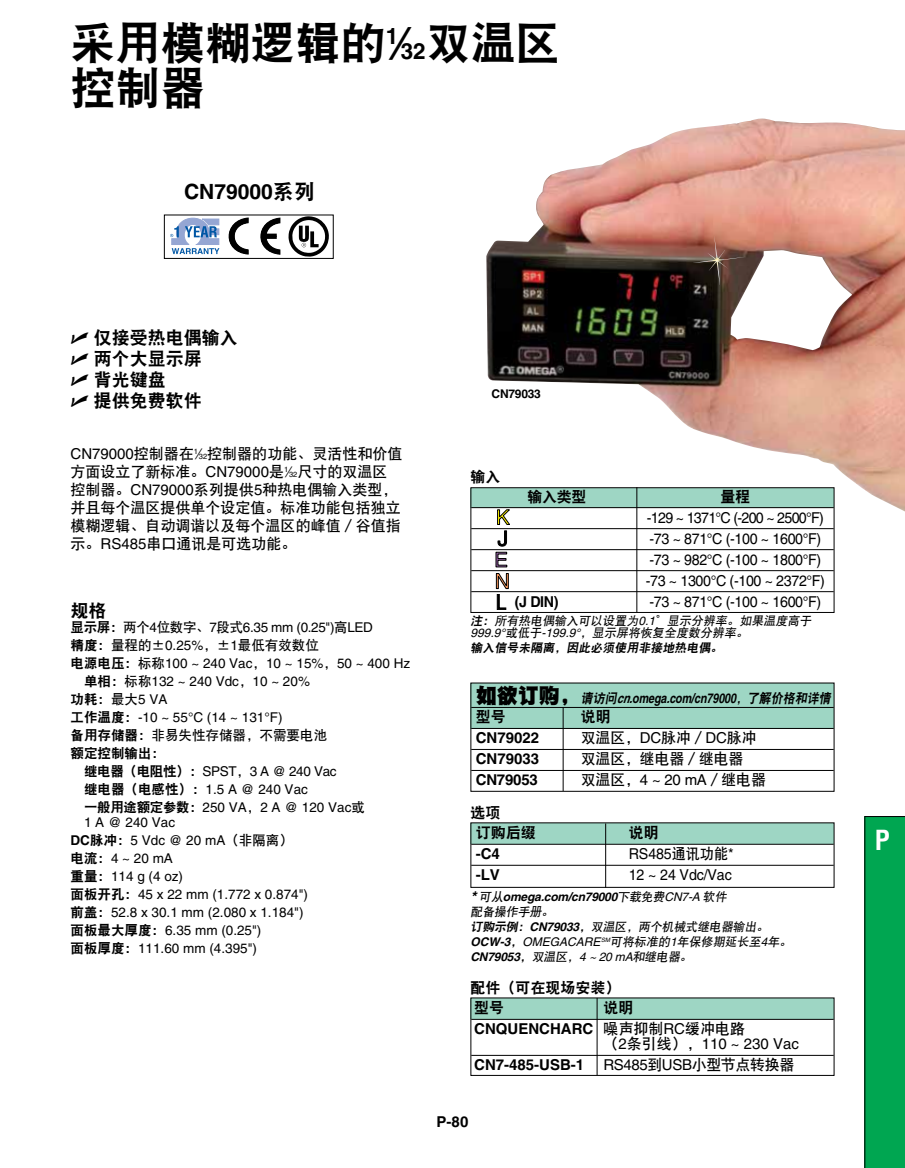
<style>
.page{position:relative;width:905px;height:1168px;background:#fff}
.page>*{position:absolute;margin:0;border:0;box-sizing:border-box;transform-origin:0 0}
.t1{font:45px/45px "DF Hei GB W9";color:#000}
.t2{font:700 condensed 27px "Helvetica";color:#fff}
.t3{font:700 21px "Helvetica";color:#000}
.t4{font:18px/21px "DF Hei GB W9";color:#000}
.t5{font:15px/18px "DF Hei GB W7";color:#000}
.t6{font:15px/21px "Helvetica";letter-spacing:-.025em;color:#000;scale:.95 1}
.t7{font:700 15px "Helvetica";color:#000}
.t8{font:15px "DF Hei GB W9";color:#000}
.t9{font:15px "Helvetica";letter-spacing:-.025em;color:#000}
.t10{font:700 15px "Helvetica";color:#000;scale:.95 1}
.t11{font:13.5px/18px "Helvetica";color:#000}
.t12{font:13.5px "DF Hei GB W7";color:#000}
.t13{font:italic 700 13.5px "Helvetica";letter-spacing:-.01em;color:#000;scale:.8 1}
.t14{font:13.5px "DF Hei GB W9";color:#000}
.t15{font:italic 12px/15px "DF Hei GB W7";color:#000}
.t16{font:italic 700 12px "Helvetica";letter-spacing:-.015em;color:#000}
.t17{font:italic 12px "DF Hei GB W9";color:#000}
.t18{font:700 12px "Helvetica";letter-spacing:-.02em;color:#000}
.s1{font-family:"Helvetica";font-weight:700}
.s2{font-family:"Helvetica";font-weight:700;font-size:22.5px}
.s3{font-family:"DF Hei GB W9";font-weight:400}
.s4{font-family:"Universal Newswith Comm Pi"}
.s5{font-family:"Helvetica"}
.s6{font-family:"Helvetica";font-size:7.5px}
.s7{font-family:"DF Hei GB W9"}
.s8{font-family:"DF Hei GB W7"}
.s9{font-weight:700}
.s10{font-style:normal}
.s11{font-family:"DF Hei GB W12";font-weight:400;font-style:normal;font-size:21px}
.s12{font-size:15px}
.s13{font-family:"DF Hei GB W7";font-weight:400}
.s14{font-weight:400}
</style>
<div class="page">
<img style="left:486px;top:121px;width:418px;height:390px">
<div style="left:864px;top:816px;width:40px;height:352px;background:#00a651"></div>
<div style="left:164px;top:215px;width:169px;height:44px;border:1px solid #000"></div>
<svg style="left:170px;top:218px;width:49px;height:36px"></svg>
<svg style="left:228px;top:218px;width:20px;height:36px"></svg>
<svg style="left:260px;top:218px;width:20px;height:37px"></svg>
<div style="left:262px;top:234px;width:15px;height:5px;background:#000"></div>
<svg style="left:288px;top:216px;width:41px;height:41px"></svg>
<div style="left:470px;top:683px;width:364px;height:45px;background:#9ed6c4"></div>
<hr style="left:471px;top:707px;width:362px;height:1px;background:#000">
<hr style="left:471px;top:728px;width:362px;height:1px;background:#000">
<hr style="left:471px;top:749px;width:362px;height:1px;background:#000">
<hr style="left:471px;top:770px;width:362px;height:1px;background:#000">
<div style="left:470px;top:682px;width:364px;height:110px;border:1px solid #000"></div>
<hr style="left:562px;top:707px;width:1px;height:84px;background:#000">
<div style="left:470px;top:998px;width:364px;height:21px;background:#9ed6c4"></div>
<hr style="left:471px;top:1019px;width:362px;height:1px;background:#000">
<hr style="left:471px;top:1055px;width:362px;height:1px;background:#000">
<div style="left:470px;top:997px;width:364px;height:79px;border:1px solid #000"></div>
<hr style="left:596px;top:998px;width:1px;height:77px;background:#000">
<div style="left:470px;top:823px;width:364px;height:21px;background:#9ed6c4"></div>
<hr style="left:471px;top:844px;width:362px;height:1px;background:#000">
<hr style="left:471px;top:865px;width:362px;height:1px;background:#000">
<div style="left:470px;top:822px;width:364px;height:66px;border:1px solid #000"></div>
<hr style="left:605px;top:823px;width:1px;height:65px;background:#000">
<img style="left:692px;top:235px;width:51px;height:51px">
<div style="left:470px;top:488px;width:364px;height:19px;background:#9ed6c4"></div>
<hr style="left:636px;top:487px;width:1px;height:125px;background:#000">
<svg style="left:495px;top:509px;width:15px;height:58px"></svg>
<svg style="left:496px;top:573px;width:13px;height:37px"></svg>
<hr style="left:471px;top:507px;width:362px;height:1px;background:#000">
<hr style="left:471px;top:528px;width:362px;height:1px;background:#000">
<hr style="left:471px;top:549px;width:362px;height:1px;background:#000">
<hr style="left:471px;top:570px;width:362px;height:1px;background:#000">
<hr style="left:471px;top:591px;width:362px;height:1px;background:#000">
<div style="left:470px;top:487px;width:364px;height:126px;border:1px solid #000"></div>
<h1 class="t1" style="left:71px;top:20px;width:491px">采用模糊逻辑的<sup>1</sup><span class="s1">⁄</span><span class="s2">32</span>双温区控制器</h1>
<h3 class="t3" style="left:184px;top:179px;width:132px">CN79000<span class="s3">系列</span></h3>
<h3 class="t4" style="left:71px;top:327px;width:169px"><span class="s4">U</span> 仅接受热电偶输入<br><span class="s4">U</span> 两个大显示屏<br><span class="s4">U</span> 背光键盘<br><span class="s4">U</span> 提供免费软件</h3>
<p class="t5" style="left:70px;top:445px;width:333px"><span class="s5">CN79000</span>控制器在<sup>1</sup><span class="s5">⁄</span><span class="s6">32</span>控制器的功能、灵活性和价值方面设立了新标准。<span class="s5">CN79000</span>是<sup>1</sup><span class="s5">⁄</span><span class="s6">32</span>尺寸的双温区控制器。<span class="s5">CN79000</span>系列提供<span class="s5">5</span>种热电偶输入类型，并且每个温区提供单个设定值。标准功能包括独立模糊逻辑、自动调谐以及每个温区的峰值／谷值指示。<span class="s5">RS485</span>串口通讯是可选功能。</p>
<h3 class="t4" style="left:70px;top:599px;width:37px">规格</h3>
<p class="t11" style="left:70px;top:618px;width:304px"><span class="s7">显示屏：</span><span class="s8">两个</span>4<span class="s8">位数字、</span>7<span class="s8">段式</span>6.35 mm (0.25")<span class="s8">高</span>LED</p>
<p class="t12" style="left:71px;top:637px;width:250px"><span class="s7">精度：</span>量程的±<span class="s5">0.25%</span>，±<span class="s5">1</span>最低有效数位</p>
<p class="t11" style="left:84px;top:654px;width:328px;text-indent:-14px"><span class="s7">电源电压：</span><span class="s8">标称</span>100 ~ 240 Vac<span class="s8">，</span>10 ~ 15%<span class="s8">，</span>50 ~ 400 Hz<span class="s7">单相：</span><span class="s8">标称</span>132 ~ 240 Vdc<span class="s8">，</span>10 ~ 20%</p>
<p class="t14" style="left:71px;top:691px;width:98px">功耗：<span class="s8">最大</span><span class="s5">5 VA</span></p>
<p class="t11" style="left:71px;top:708px;width:213px"><span class="s7">工作温度：</span>-10 ~ 55°C (14 ~ 131°F)</p>
<p class="t12" style="left:71px;top:727px;width:258px"><span class="s7">备用存储器：</span>非易失性存储器，不需要电池</p>
<p class="t14" style="left:71px;top:745px;width:96px">额定控制输出：</p>
<p class="t11" style="left:84px;top:762px;width:282px"><span class="s7">继电器（电阻性）：</span>SPST<span class="s8">，</span>3 A @ 240 Vac<br><span class="s7">继电器（电感性）：</span>1.5 A @ 240 Vac<br><span class="s7">一般用途额定参数：</span>250 VA<span class="s8">，</span>2 A @ 120 Vac<span class="s8">或</span></p>
<p class="t11" style="left:71px;top:813px;width:239px;text-indent:14px">1 A @ 240 Vac<br><span class="s9">DC</span><span class="s7">脉冲：</span>5 Vdc @ 20 mA<span class="s8">（非隔离）</span><span class="s7">电流：</span>4 ~ 20 mA<br><span class="s7">重量：</span>114 g (4 oz)<br><span class="s7">面板开孔：</span>45 x 22 mm (1.772 x 0.874")<span class="s7">前盖：</span>52.8 x 30.1 mm (2.080 x 1.184")<span class="s7">面板最大厚度：</span>6.35 mm (0.25")<br><span class="s7">面板厚度：</span>111.60 mm (4.395")</p>
<p class="t18" style="left:491px;top:386px;width:51px">CN79033</p>
<p class="t8" style="left:470px;top:468px;width:31px">输入</p>
<p class="t8" style="left:527px;top:488px;width:60px">输入类型</p>
<p class="t8" style="left:720px;top:488px;width:31px">量程</p>
<p class="t6" style="left:645px;top:507px;width:190px">-129 ~ 1371°C (-200 ~ 2500°F) -73 ~ 871°C (-100 ~ 1600°F) -73 ~ 982°C (-100 ~ 1800°F) -73 ~ 1300°C (-100 ~ 2372°F)</p>
<p class="t10" style="left:515px;top:592px;width:48px">(J DIN)</p>
<p class="t6" style="left:649px;top:591px;width:182px">-73 ~ 871°C (-100 ~ 1600°F)</p>
<p class="t15" style="left:470px;top:615px;width:344px;line-height:12px"><span class="s7">注：</span>所有热电偶输入可以设置为<span class="s5">0 . 1</span> <span class="s10">°</span> 显示分辨率。如果温度高于<br><span class="s5">999.9 °</span>或低于<span class="s5">- 1 99.9 °</span> ，显示屏将恢复全度数分辨率。</p>
<p class="t17" style="left:470px;top:641px;width:255px">输入信号未隔离，因此必须使用非接地热电偶。</p>
<p class="t13" style="left:475px;top:690px;width:448px"><span class="s11">如欲订购，</span><span class="s3">请访问</span>cn.omega.com/cn79000<span class="s3">，了解价格和详情</span></p>
<p class="t8" style="left:476px;top:709px;width:31px">型号</p>
<p class="t8" style="left:580px;top:709px;width:31px">说明</p>
<p class="t7" style="left:476px;top:729px;width:65px">CN79022</p>
<p class="t5" style="left:580px;top:729px;width:177px">双温区，<span class="s5">DC</span>脉冲／<span class="s5">DC</span>脉冲</p>
<p class="t7" style="left:476px;top:750px;width:65px">CN79033</p>
<p class="t5" style="left:580px;top:750px;width:164px">双温区，继电器／继电器</p>
<p class="t7" style="left:475px;top:771px;width:64px">CN79053</p>
<p class="t5" style="left:580px;top:771px;width:187px">双温区，<span class="s5">4 ~ 20 mA</span>／继电器</p>
<p class="t8" style="left:470px;top:805px;width:31px">选项</p>
<p class="t8" style="left:476px;top:825px;width:61px">订购后缀</p>
<p class="t8" style="left:628px;top:825px;width:31px">说明</p>
<p class="t7" style="left:476px;top:845px;width:26px">-C4</p>
<p class="t6" style="left:628px;top:843px;width:112px">RS485<span class="s8">通讯功能</span>*</p>
<p class="t7" style="left:476px;top:866px;width:26px">-LV</p>
<p class="t6" style="left:628px;top:864px;width:110px">12 ~ 24 Vdc/Vac</p>
<p class="t16" style="left:470px;top:889px;width:260px"><span class="s12">*</span> <span class="s13">可从</span>omega.com/cn79000<span class="s13">下载免费</span><span class="s14">CN7-A</span> <span class="s13">软件</span></p>
<p class="t15" style="left:470px;top:904px;width:324px">配备操作手册。<br><span class="s7">订购示例：</span><span class="s1">CN 79033</span> <span class="s7">，</span>双温区，两个机械式继电器输出。<br><span class="s1">OCW-3</span><span class="s7">，</span><span class="s5">OMEGACARE</span><sup>SM</sup>可将标准的<span class="s5">1</span>年保修期延长至<span class="s5">4</span>年。<br><span class="s1">CN79053</span><span class="s7">，</span>双温区，<span class="s5">4 ~ 20 mA</span>和继电器。</p>
<p class="t8" style="left:470px;top:979px;width:151px">配件（可在现场安装）</p>
<p class="t8" style="left:474px;top:1000px;width:31px">型号</p>
<p class="t8" style="left:603px;top:1000px;width:31px">说明</p>
<p class="t5" style="left:603px;top:1021px;width:197px;line-height:15px;text-indent:-129px"><span class="s1">CNQUENCHARC</span> 噪声抑制<span class="s5">RC</span>缓冲电路<br>（<span class="s5">2</span>条引线），<span class="s5">110 ~ 230 Vac</span></p>
<p class="t7" style="left:474px;top:1056px;width:112px">CN7-485-USB-1</p>
<p class="t9" style="left:603px;top:1056px;width:193px">RS485<span class="s8">到</span>USB<span class="s8">小型节点转换器</span></p>
<p class="t7" style="left:436px;top:1112px;width:33px">P-80</p>
<h2 class="t2" style="left:874px;top:823px;width:17px">P</h2>
</div>
